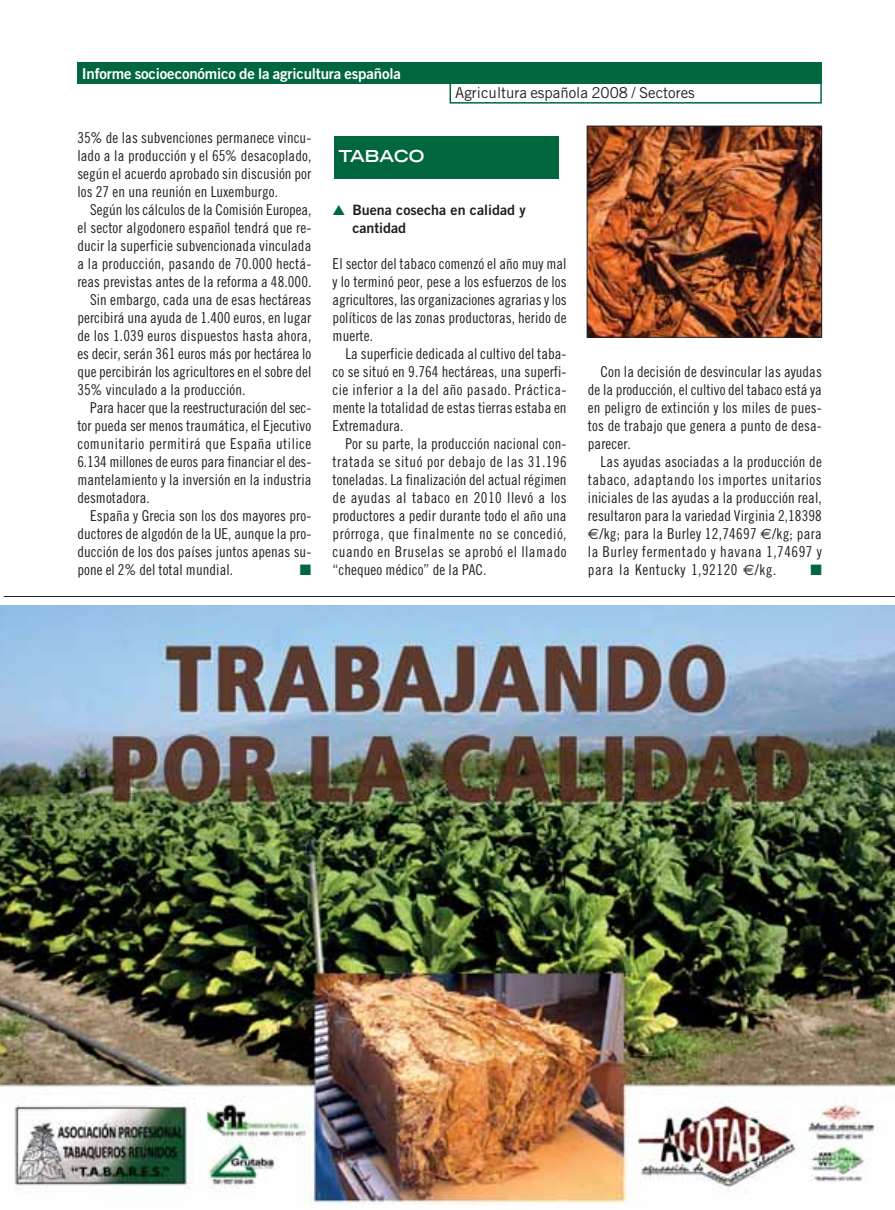
<style>
.page{position:relative;width:895px;height:1210px;background:#fff}
.page>*{position:absolute;margin:0;border:0;box-sizing:border-box;transform-origin:0 0}
.t1{font:700 expanded 16.5px "Trade Gothic LH";color:#fff}
.t2{font:15px/18px "Trade Gothic Cond Eighteen";letter-spacing:.005em;color:#231f20;text-align:justify}
.t3{font:15px "Trade Gothic Bold Two";letter-spacing:-.01em;color:#fff}
.t4{font:15px "Trade Gothic Cond Eighteen";letter-spacing:.03em;color:#231f20}
.t5{font:15px "Trade Gothic";color:#231f20}
.t6{font:15px "Zapf Dingbats";color:#00673e}
.t7{font:14.25px/18px "Trade Gothic Bold Two";color:#231f20}
.s1{color:#00673e}
.s2{font-family:"Euro Sans"}
</style>
<div class="page">
<div style="left:334px;top:137px;width:225px;height:42px;background:#00673e"></div>
<hr style="left:4px;top:596px;width:891px;height:1px;background:#231f20">
<img style="left:589px;top:128px;width:230px;height:207px">
<div style="left:587px;top:126px;width:234px;height:211px;border:1px solid #231f20"></div>
<div style="left:449px;top:82px;width:372px;height:22px;border:2px solid #00673e"></div>
<div style="left:77px;top:63px;width:744px;height:21px;background:#00673e"></div>
<img style="left:0;top:605px;width:895px;height:601px">
<p class="t3" style="left:82px;top:68px;width:321px">Informe socioeconómico de la agricultura española</p>
<p class="t5" style="left:455px;top:88px;width:241px">Agricultura española 2008 / Sectores</p>
<p class="t2" style="left:77px;top:130px;width:235px">35% de las subvenciones permanece vincu&shy;lado a la producción y el 65% desacoplado, según el acuerdo aprobado sin discusión por los 27 en una reunión en Luxemburgo.</p>
<p class="t2" style="left:90px;top:202px;width:223px">Según los cálculos de la Comisión Europea,</p>
<p class="t2" style="left:77px;top:220px;width:235px">el sector algodonero español tendrá que re-</p>
<p class="t2" style="left:77px;top:238px;width:235px">ducir la superficie subvencionada vinculada</p>
<p class="t2" style="left:77px;top:256px;width:235px">a la producción, pasando de 70.000 hectá-</p>
<p class="t2" style="left:77px;top:274px;width:235px">reas previstas antes de la reforma a 48.000.</p>
<p class="t2" style="left:90px;top:292px;width:223px">Sin embargo, cada una de esas hectáreas</p>
<p class="t2" style="left:77px;top:310px;width:235px">percibirá una ayuda de 1.400 euros, en lugar</p>
<p class="t2" style="left:77px;top:328px;width:235px">de los 1.039 euros dispuestos hasta ahora,</p>
<p class="t2" style="left:77px;top:346px;width:235px">es decir, serán 361 euros más por hectárea lo</p>
<p class="t2" style="left:77px;top:364px;width:235px">que percibirán los agricultores en el sobre del</p>
<p class="t2" style="left:77px;top:382px;width:170px">35% vinculado a la producción.</p>
<p class="t2" style="left:90px;top:400px;width:223px">Para hacer que la reestructuración del sec-</p>
<p class="t2" style="left:77px;top:418px;width:235px">tor pueda ser menos traumática, el Ejecutivo</p>
<p class="t4" style="left:77px;top:438px;width:235px">comunitario permitirá que España utilice</p>
<p class="t2" style="left:77px;top:454px;width:235px">6.134 millones de euros para financiar el des-</p>
<p class="t2" style="left:77px;top:472px;width:235px">mantelamiento y la inversión en la industria</p>
<p class="t2" style="left:77px;top:490px;width:74px">desmotadora.</p>
<p class="t2" style="left:90px;top:508px;width:223px">España y Grecia son los dos mayores pro-</p>
<p class="t2" style="left:77px;top:526px;width:235px">ductores de algodón de la UE, aunque la pro-</p>
<p class="t2" style="left:77px;top:544px;width:235px">ducción de los dos países juntos apenas su-</p>
<p class="t2" style="left:77px;top:562px;width:157px">pone el 2% del total mundial.</p>
<p class="t6" style="left:300px;top:562px;width:13px">■</p>
<p class="t1" style="left:339px;top:150px;width:87px">TABACO</p>
<p class="t7" style="left:352px;top:202px;width:175px;text-indent:-20px"><span class="s1">▲</span> Buena cosecha en calidad y cantidad</p>
<p class="t2" style="left:333px;top:256px;width:235px">El sector del tabaco comenzó el año muy mal y lo terminó peor, pese a los esfuerzos de los agricultores, las organizaciones agrarias y los políticos de las zonas productoras, herido de muerte.</p>
<p class="t2" style="left:333px;top:346px;width:235px;text-indent:13px">La superficie dedicada al cultivo del taba&shy;co se situó en 9.764 hectáreas, una superfi&shy;cie inferior a la del año pasado. Práctica&shy;mente la totalidad de estas tierras estaba en Extremadura.</p>
<p class="t2" style="left:333px;top:436px;width:235px;text-indent:13px">Por su parte, la producción nacional con&shy;tratada se situó por debajo de las 31.196 toneladas. La finalización del actual régimen de ayudas al tabaco en 2010 llevó a los productores a pedir durante todo el año una prórroga, que finalmente no se concedió, cuando en Bruselas se aprobó el llamado “chequeo médico” de la PAC.</p>
<p class="t2" style="left:588px;top:364px;width:235px;text-indent:13px">Con la decisión de desvincular las ayudas de la producción, el cultivo del tabaco está ya en peligro de extinción y los miles de pues&shy;tos de trabajo que genera a punto de desa&shy;parecer.</p>
<p class="t2" style="left:588px;top:454px;width:235px;text-indent:13px">Las ayudas asociadas a la producción de tabaco, adaptando los importes unitarios iniciales de las ayudas a la producción real, resultaron para la variedad Virginia 2,18398 <span class="s2">€</span>/kg; para la Burley 12,74697 <span class="s2">€</span>/kg; para la Burley fermentado y havana 1,74697 y para la Kentucky 1,92120 <span class="s2">€</span>/kg.</p>
<p class="t6" style="left:810px;top:562px;width:13px">■</p>
</div>
